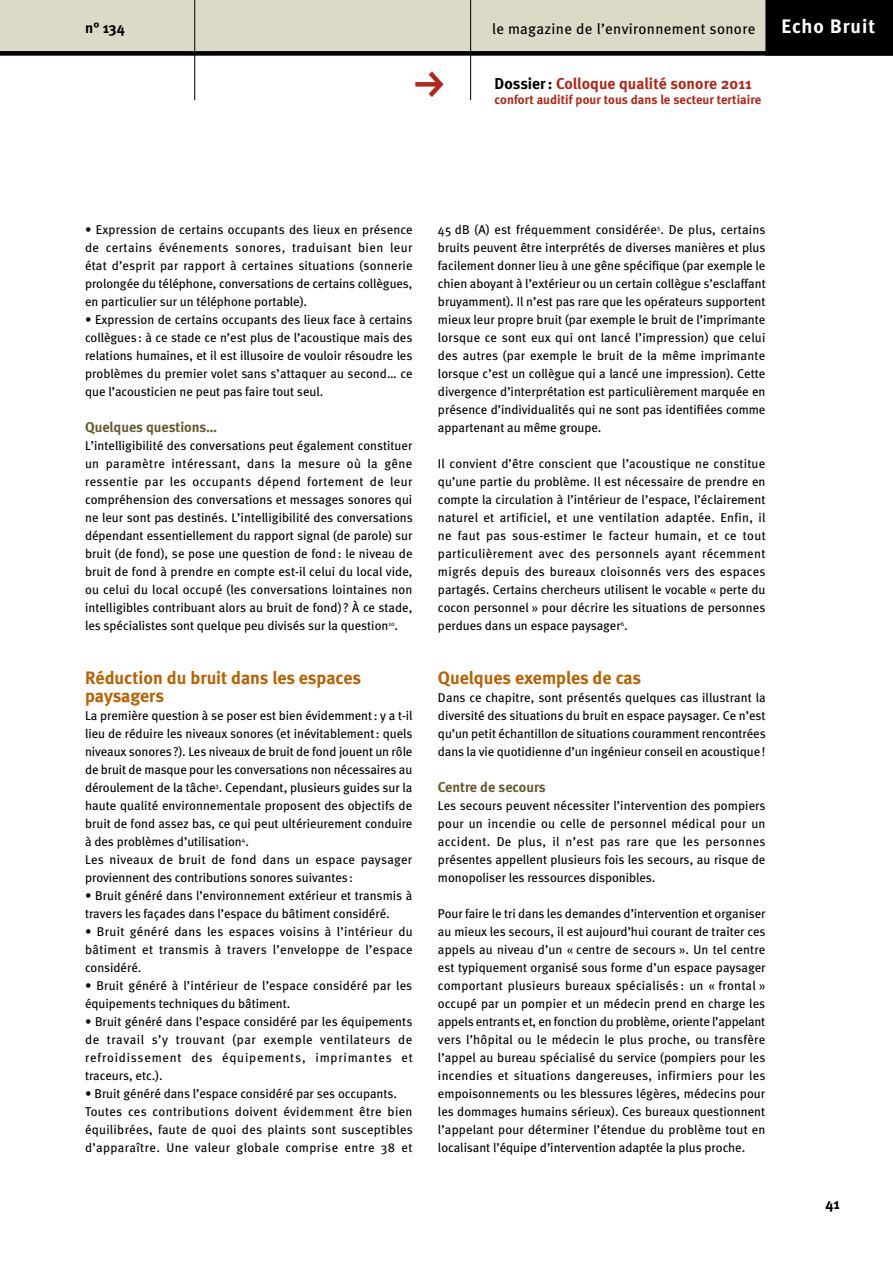
<style>
.page{position:relative;width:893px;height:1263px;background:#fff}
.page>*{position:absolute;margin:0;border:0;box-sizing:border-box;transform-origin:0 0}
.t1{font:45px "FF Dingbests";color:#b22717}
.t2{font:700 19.5px "Meta";letter-spacing:.05em;color:#fff}
.t3{font:700 18px/18px "Meta";color:#b76200}
.t4{font:700 15.75px "Meta";letter-spacing:.005em;color:#b22717}
.t5{font:15px "Meta";letter-spacing:.025em;color:#000}
.t6{font:700 15px "Meta";color:#000}
.t7{font:700 14.25px "Meta";color:#665b2e}
.t8{font:12.75px/18px "Meta";color:#000;text-align:justify}
.t9{font:12.75px/18px "Meta";letter-spacing:.025em;color:#000}
.t10{font:700 12.75px "Meta";letter-spacing:.005em;color:#b22717}
.s1{color:#000}
</style>
<div class="page">
<div style="left:0;top:0;width:893px;height:56px;background:#dadac6"></div>
<hr style="left:470px;top:0;width:1px;height:100px;background:#000">
<hr style="left:194px;top:0;width:1px;height:100px;background:#000">
<div style="left:765px;top:0;width:128px;height:56px;background:#000"></div>
<div style="left:0;top:51px;width:893px;height:5px;background:#000"></div>
<p class="t6" style="left:85px;top:19px;width:41px">n° 134</p>
<h2 class="t2" style="left:782px;top:15px;width:95px">Echo Bruit</h2>
<h1 class="t1" style="left:405px;top:101px;width:35px;rotate:-90deg">g</h1>
<p class="t4" style="left:495px;top:74px;width:259px"><span class="s1">Dossier:</span> Colloque qualité sonore 2011</p>
<p class="t10" style="left:495px;top:92px;width:268px">confort auditif pour tous dans le secteur tertiaire</p>
<p class="t5" style="left:492px;top:20px;width:265px">le magazine de l’environnement sonore</p>
<p class="t8" style="left:85px;top:220px;width:329px">• Expression de certains occupants des lieux en présence de certains événements sonores, traduisant bien leur état d’esprit par rapport à certaines situations (sonnerie prolongée du téléphone, conversations de certains collègues, en particulier sur un téléphone portable).</p>
<p class="t8" style="left:85px;top:310px;width:329px">• Expression de certains occupants des lieux face à certains collègues : à ce stade ce n’est plus de l’acoustique mais des relations humaines, et il est illusoire de vouloir résoudre les problèmes du premier volet sans s’attaquer au second… ce que l’acousticien ne peut pas faire tout seul.</p>
<p class="t7" style="left:85px;top:419px;width:134px">Quelques questions…</p>
<p class="t8" style="left:85px;top:436px;width:329px">L’intelligibilité des conversations peut également constituer un paramètre intéressant, dans la mesure où la gêne ressentie par les occupants dépend fortement de leur compréhension des conversations et messages sonores qui ne leur sont pas destinés. L’intelligibilité des conversations dépendant essentiellement du rapport signal (de parole) sur bruit (de fond), se pose une question de fond: le niveau de bruit de fond à prendre en compte est-il celui du local vide, ou celui du local occupé (les conversations lointaines non intelligibles contribuant alors au bruit de fond) ? À ce stade, les spécialistes sont quelque peu divisés sur la question<sup>10</sup>.</p>
<h3 class="t3" style="left:85px;top:669px;width:278px">Réduction du bruit dans les espaces paysagers</h3>
<p class="t8" style="left:85px;top:706px;width:329px;text-align:left">La première question à se poser est bien évidemment: y a t-il lieu de réduire les niveaux sonores (et inévitablement: quels niveaux sonores?). Les niveaux de bruit de fond jouent un rôle de bruit de masque pour les conversations non nécessaires au déroulement de la tâche<sup>3</sup>. Cependant, plusieurs guides sur la haute qualité environnementale proposent des objectifs de bruit de fond assez bas, ce qui peut ultérieurement conduire à des problèmes d’utilisation<sup>4</sup>.<br>Les niveaux de bruit de fond dans un espace paysager proviennent des contributions sonores suivantes:</p>
<p class="t8" style="left:85px;top:886px;width:329px">• Bruit généré dans l’environnement extérieur et transmis à travers les façades dans l’espace du bâtiment considéré.</p>
<p class="t8" style="left:85px;top:922px;width:329px">• Bruit généré dans les espaces voisins à l’intérieur du bâtiment et transmis à travers l’enveloppe de l’espace considéré.</p>
<p class="t8" style="left:85px;top:976px;width:329px">• Bruit généré à l’intérieur de l’espace considéré par les équipements techniques du bâtiment.</p>
<p class="t8" style="left:85px;top:1012px;width:329px">• Bruit généré dans l’espace considéré par les équipements de travail s’y trouvant (par exemple ventilateurs de refroidissement des équipements, imprimantes et traceurs, etc.).</p>
<p class="t9" style="left:85px;top:1084px;width:329px">• Bruit généré dans l’espace considéré par ses occupants.<br>Toutes ces contributions doivent évidemment être bien équilibrées, faute de quoi des plaints sont susceptibles d’apparaître. Une valeur globale comprise entre 38 et</p>
<p class="t8" style="left:438px;top:220px;width:329px">45 dB (A) est fréquemment considérée<sup>5</sup>. De plus, certains bruits peuvent être interprétés de diverses manières et plus facilement donner lieu à une gêne spécifique (par exemple le chien aboyant à l’extérieur ou un certain collègue s’esclaffant bruyamment). Il n’est pas rare que les opérateurs supportent mieux leur propre bruit (par exemple le bruit de l’imprimante lorsque ce sont eux qui ont lancé l’impression) que celui des autres (par exemple le bruit de la même imprimante lorsque c’est un collègue qui a lancé une impression). Cette divergence d’interprétation est particulièrement marquée en présence d’individualités qui ne sont pas identifiées comme appartenant au même groupe.</p>
<p class="t8" style="left:438px;top:454px;width:329px">Il convient d’être conscient que l’acoustique ne constitue qu’une partie du problème. Il est nécessaire de prendre en compte la circulation à l’intérieur de l’espace, l’éclairement naturel et artificiel, et une ventilation adaptée. Enfin, il ne faut pas sous-estimer le facteur humain, et ce tout particulièrement avec des personnels ayant récemment migrés depuis des bureaux cloisonnés vers des espaces partagés. Certains chercheurs utilisent le vocable « perte du cocon personnel » pour décrire les situations de personnes perdues dans un espace paysager<sup>6</sup>.</p>
<h3 class="t3" style="left:438px;top:669px;width:205px">Quelques exemples de cas</h3>
<p class="t8" style="left:438px;top:688px;width:329px">Dans ce chapitre, sont présentés quelques cas illustrant la diversité des situations du bruit en espace paysager. Ce n’est qu’un petit échantillon de situations couramment rencontrées dans la vie quotidienne d’un ingénieur conseil en acoustique!</p>
<p class="t7" style="left:438px;top:779px;width:109px">Centre de secours</p>
<p class="t8" style="left:438px;top:796px;width:329px">Les secours peuvent nécessiter l’intervention des pompiers pour un incendie ou celle de personnel médical pour un accident. De plus, il n’est pas rare que les personnes présentes appellent plusieurs fois les secours, au risque de monopoliser les ressources disponibles.</p>
<p class="t8" style="left:438px;top:904px;width:329px">Pour faire le tri dans les demandes d’intervention et organiser au mieux les secours, il est aujourd’hui courant de traiter ces appels au niveau d’un « centre de secours ». Un tel centre est typiquement organisé sous forme d’un espace paysager comportant plusieurs bureaux spécialisés : un « frontal » occupé par un pompier et un médecin prend en charge les appels entrants et, en fonction du problème, oriente l’appelant vers l’hôpital ou le médecin le plus proche, ou transfère l’appel au bureau spécialisé du service (pompiers pour les incendies et situations dangereuses, infirmiers pour les empoisonnements ou les blessures légères, médecins pour les dommages humains sérieux). Ces bureaux questionnent l’appelant pour déterminer l’étendue du problème tout en localisant l’équipe d’intervention adaptée la plus proche.</p>
<p class="t6" style="left:826px;top:1195px;width:16px">41</p>
</div>
